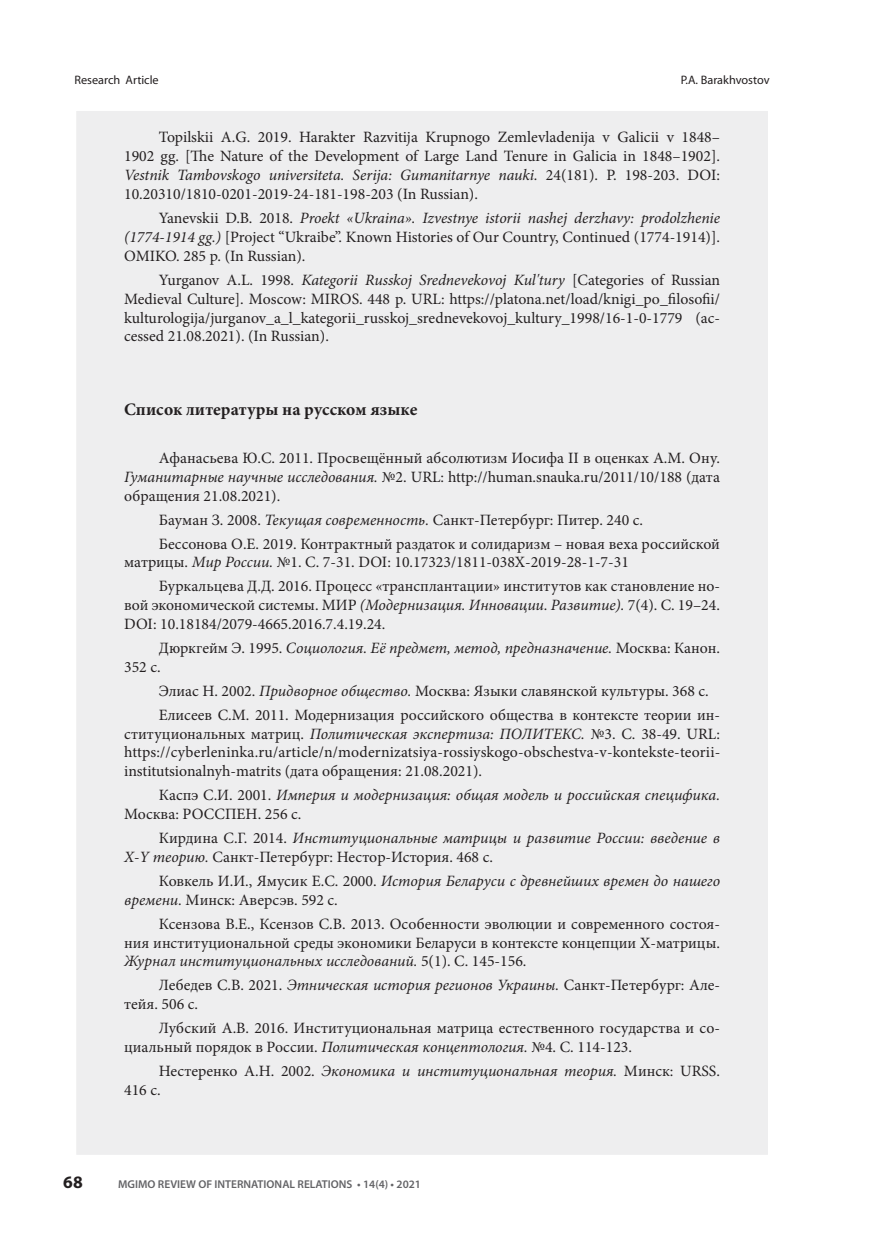
<style>
.page{position:relative;width:874px;height:1241px;background:#fff}
.page>*{position:absolute;margin:0;border:0;box-sizing:border-box;transform-origin:0 0}
.t1{font:700 17.5px "Minion Pro";color:#231f20}
.t2{font:700 17.5px "Myriad Pro";color:#231f20}
.t3{font:15.75px/18.9px "Minion Pro";color:#231f20;text-align:justify}
.t4{font:italic 15.75px/18.9px "Minion Pro";color:#231f20}
.t5{font:12.25px "Myriad Pro";color:#231f20}
.t6{font:600 11.38px "Myriad Pro";color:#636366}
.s1{font-style:italic}
.s2{font-style:normal}
</style>
<div class="page">
<div style="left:74px;top:109px;width:695px;height:1047px;background:#eeeeef;border:2px solid #fff"></div>
<p class="t5" style="left:74px;top:72px;width:86px">Research Article</p>
<p class="t5" style="left:680px;top:72px;width:90px">P.A. Barakhvostov</p>
<p class="t3" style="left:124px;top:128px;width:597px;text-indent:35px">Topilskii A.G. 2019. Harakter Razvitija Krupnogo Zemlevladenija v Galicii v 1848– 1902 gg. [The Nature of the Development of Large Land Tenure in Galicia in 1848–1902].<br><span class="s1">Vestnik Tambovskogo universiteta. Serija: Gumanitarnye nauki.</span> 24(181). Р. 198-203. DOI:<br>10.20310/1810-0201-2019-24-181-198-203 (In Russian).</p>
<p class="t3" style="left:124px;top:208px;width:597px;text-indent:35px">Yanevskii D.B. 2018. <span class="s1">Proekt «Ukraina». Izvestnye istorii nashej derzhavy: prodolzhenie (1774-1914 gg.)</span> [Project “Ukraibe”. Known Histories of Our Country, Continued (1774-1914)].<br>OMIKO. 285 p. (In Russian).</p>
<p class="t3" style="left:124px;top:270px;width:597px;text-indent:35px">Yurganov A.L. 1998. <span class="s1">Kategorii Russkoj Srednevekovoj Kul'tury</span> [Categories of Russian Medieval Culture]. Мoscow: MIROS. 448 p. URL: https://platona.net/load/knigi_po_filosofii/ kulturologija/jurganov_a_l_kategorii_russkoj_srednevekovoj_kultury_1998/16-1-0-1779 (ac&shy;cessed 21.08.2021). (In Russian).</p>
<p class="t1" style="left:124px;top:397px;width:294px">Список литературы на русском языке</p>
<p class="t3" style="left:124px;top:448px;width:597px;text-indent:35px">Афанасьева Ю.С. 2011. Просвещённый абсолютизм Иосифа II в оценках A.M. Ону.<br><span class="s1">Гуманитарные научные исследования.</span> №2. URL: http://human.snauka.ru/2011/10/188 (дата обращения 21.08.2021).</p>
<p class="t3" style="left:159px;top:510px;width:485px">Бауман З. 2008. <span class="s1">Текущая современность.</span> Санкт-Петербург: Питер. 240 с.</p>
<p class="t3" style="left:124px;top:534px;width:597px;text-indent:35px">Бессонова О.Е. 2019. Контрактный раздаток и солидаризм – новая веха российской матрицы. <span class="s1">Мир России.</span> №1. С. 7-31. DOI: 10.17323/1811-038X-2019-28-1-7-31</p>
<p class="t3" style="left:124px;top:576px;width:597px;text-indent:35px">Буркальцева Д.Д. 2016. Процесс «трансплантации» институтов как становление но&shy;вой экономической системы. МИР <span class="s1">(Модернизация. Инновации. Развитие).</span> 7(4). С. 19–24.<br>DOI: 10.18184/2079-4665.2016.7.4.19.24.</p>
<p class="t4" style="left:124px;top:638px;width:597px;text-indent:35px"><span class="s2">Дюркгейм Э. 1995.</span> Социология. Её предмет, метод, предназначение. <span class="s2">Москва: Канон.<br>352 с.</span></p>
<p class="t3" style="left:159px;top:681px;width:551px">Элиас Н. 2002. <span class="s1">Придворное общество.</span> Москва: Языки cлавянской культуры. 368 с.</p>
<p class="t3" style="left:124px;top:705px;width:597px;text-indent:35px">Елисеев С.М. 2011. Модернизация российского общества в контексте теории ин&shy;ституциональных матриц. <span class="s1">Политическая экспертиза: ПОЛИТЕКС.</span> №3. С. 38-49. URL: https://cyberleninka.ru/article/n/modernizatsiya-rossiyskogo-obschestva-v-kontekste-teorii&shy;institutsionalnyh-matrits (дата обращения: 21.08.2021).</p>
<p class="t4" style="left:124px;top:785px;width:597px;text-indent:35px"><span class="s2">Каспэ С.И. 2001.</span> Империя и модернизация: общая модель и российская специфика.<br><span class="s2">Москва: РОССПЕН. 256 с.</span></p>
<p class="t4" style="left:124px;top:828px;width:597px;text-indent:35px"><span class="s2">Кирдина С.Г. 2014.</span> Институциональные матрицы и развитие России: введение в<br>X-Y теорию. <span class="s2">Санкт-Петербург: Нестор-История. 468 с.</span></p>
<p class="t4" style="left:124px;top:871px;width:597px;text-indent:35px"><span class="s2">Ковкель И.И., Ямусик Е.С. 2000.</span> История Беларуси с древнейших времен до нашего времени. <span class="s2">Минск: Аверсэв. 592 с.</span></p>
<p class="t3" style="left:124px;top:914px;width:597px;text-indent:35px">Ксензова В.Е., Ксензов С.В. 2013. Особенности эволюции и современного состоя&shy;ния институциональной среды экономики Беларуси в контексте концепции X-матрицы.<br><span class="s1">Журнал институциональных исследований.</span> 5(1). С. 145-156.</p>
<p class="t3" style="left:124px;top:975px;width:597px;text-indent:35px">Лебедев С.В. 2021. <span class="s1">Этническая история регионов Украины.</span> Санкт-Петербург: Але&shy;тейя. 506 с.</p>
<p class="t3" style="left:124px;top:1018px;width:597px;text-indent:35px">Лубский А.В. 2016. Институциональная матрица естественного государства и со&shy;циальный порядок в России. <span class="s1">Политическая концептология.</span> №4. С. 114-123.</p>
<p class="t3" style="left:124px;top:1061px;width:597px;text-indent:35px">Нестеренко A.Н. 2002. <span class="s1">Экономика и институциональная теория.</span> Минск: URSS.<br>416 с.</p>
<p class="t2" style="left:63px;top:1170px;width:21px">68</p>
<p class="t6" style="left:118px;top:1176px;width:304px">MGIMO REVIEW OF INTERNATIONAL RELATIONS • 14(4) • 2021</p>
</div>
